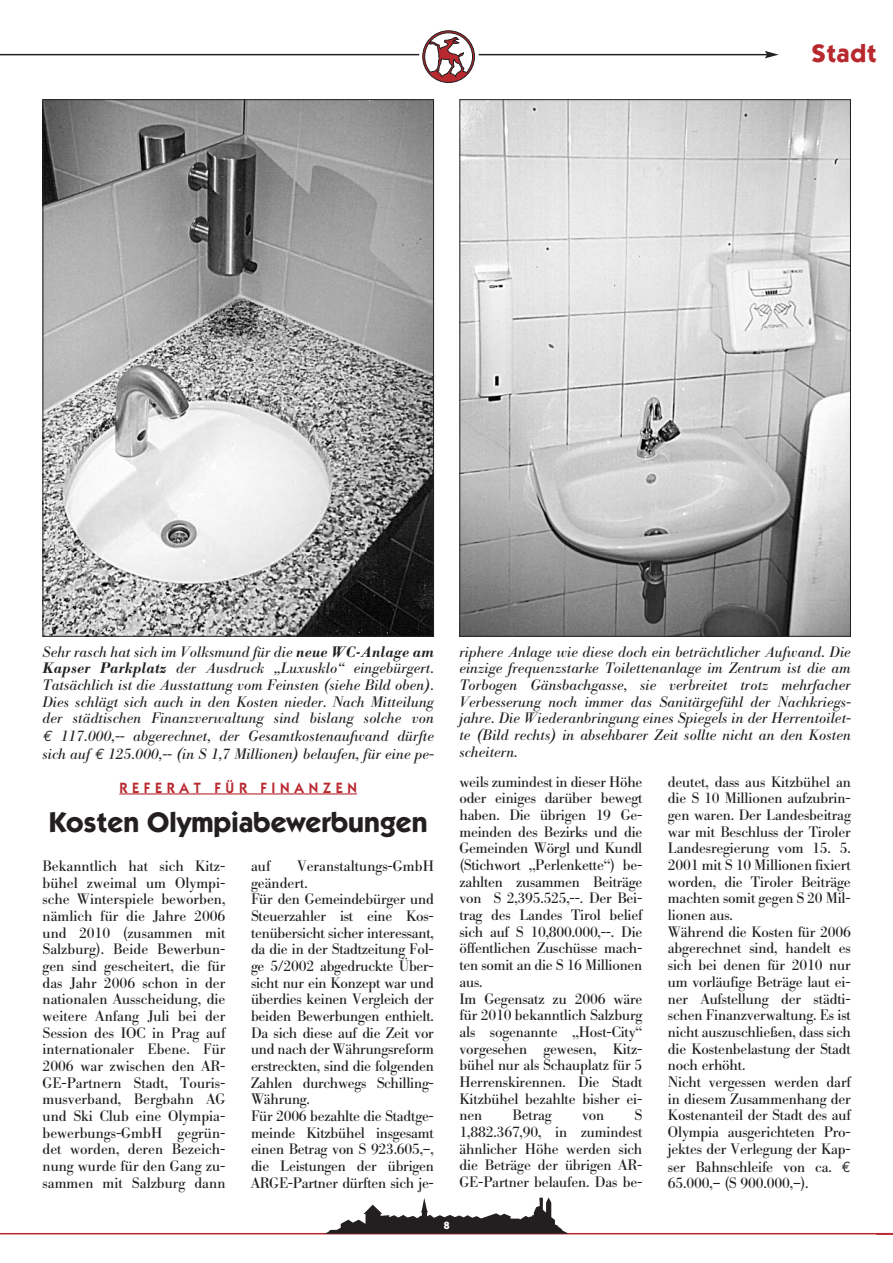
<style>
.page{position:relative;width:893px;height:1263px;background:#fff}
.page>*{position:absolute;margin:0;border:0;box-sizing:border-box;transform-origin:0 0}
.t1{font:700 28.5px "Itc Kabel";color:#231f20}
.t2{font:700 25.5px "Itc Kabel";letter-spacing:.03em;color:#b8292f}
.t3{font:15px/16.6px "B Bodoni";letter-spacing:-.01em;color:#231f20}
.t4{font:italic 15px/16.6px "B Bodoni";letter-spacing:.01em;color:#231f20;text-align:justify}
.t5{font:600 15px "Itc Kabel";letter-spacing:.335em;color:#b8292f;scale:.95 1}
.t6{font:700 10.5px "Itc Kabel";color:#fff}
.s1{font-weight:500}
.s2{font-family:"Euro Mono"}
</style>
<div class="page">
<hr style="left:0;top:1233px;width:892px;height:1px;background:#b8292f">
<svg style="left:324px;top:1198px;width:244px;height:36px"></svg>
<hr style="left:0;top:54px;width:767px;height:1px;background:#231f20">
<svg style="left:764px;top:51px;width:14px;height:7px"></svg>
<div style="left:419px;top:27px;width:60px;height:60px;background:#fff;border-radius:50%"></div>
<svg style="left:422px;top:31px;width:52px;height:52px"></svg>
<img style="left:45px;top:101px;width:387px;height:534px">
<img style="left:461px;top:101px;width:387px;height:534px">
<hr style="left:119px;top:793px;width:238px;height:2px;background:#b8292f">
<h2 class="t2" style="left:811px;top:44px;width:67px">Stadt</h2>
<p class="t4" style="left:43px;top:644px;width:393px;line-height:17.1px">Sehr rasch hat sich im Volksmund für die <span class="s1">neue WC-Anlage am Kapser Parkplatz</span> der Ausdruck „Luxusklo“ eingebürgert.<br>Tatsächlich ist die Ausstattung vom Feinsten (siehe Bild oben).<br>Dies schlägt sich auch in den Kosten nieder. Nach Mitteilung der städtischen Finanzverwaltung sind bislang solche von <span class="s2">€</span> 117.000,-- abgerechnet, der Gesamtkostenaufwand dürfte sich auf <span class="s2">€</span> 125.000,-- (in S 1,7 Millionen) belaufen, für eine pe-</p>
<p class="t5" style="left:119px;top:782px;width:252px">REFERAT FÜR FINANZEN</p>
<h1 class="t1" style="left:49px;top:811px;width:380px">Kosten Olympiabewerbungen</h1>
<p class="t3" style="left:251px;top:859px;width:184px;text-indent:46px">Veranstaltungs-GmbH geändert.<br>Für den Gemeindebürger und<br>Steuerzahler ist eine Kos&shy;tenübersicht sicher interessant, da die in der Stadtzeitung Fol&shy;ge 5/2002 abgedruckte Über&shy;sicht nur ein Konzept war und überdies keinen Vergleich der beiden Bewerbungen enthielt.<br>Da sich diese auf die Zeit vor und nach der Währungsreform erstreckten, sind die folgenden<br>Zahlen durchwegs Schilling-<br>Währung.<br>Für 2006 bezahlte die Stadtge&shy;meinde Kitzbühel insgesamt einen Betrag von S 923.605,–, die Leistungen der übrigen<br>ARGE-Partner dürften sich je-</p>
<p class="t3" style="left:43px;top:859px;width:184px;text-align:justify">Bekanntlich hat sich Kitz&shy;bühel zweimal um Olympi&shy;sche Winterspiele beworben, nämlich für die Jahre 2006 und 2010 (zusammen mit Salzburg). Beide Bewerbun&shy;gen sind gescheitert, die für das Jahr 2006 schon in der nationalen Ausscheidung, die weitere Anfang Juli bei der Session des IOC in Prag auf internationaler Ebene. Für 2006 war zwischen den AR-GE-Partnern Stadt, Touris&shy;musverband, Bergbahn AG und Ski Club eine Olympia&shy;bewerbungs-GmbH gegrün&shy;det worden, deren Bezeich&shy;nung wurde für den Gang zu&shy;sammen mit Salzburg dann</p>
<p class="t3" style="left:251px;top:859px;width:21px">auf</p>
<p class="t4" style="left:459px;top:645px;width:393px">riphere Anlage wie diese doch ein beträchtlicher Aufwand. Die einzige frequenzstarke Toilettenanlage im Zentrum ist die am Torbogen Gänsbachgasse, sie verbreitet trotz mehrfacher Verbesserung noch immer das Sanitärgefühl der Nachkriegs&shy;jahre. Die Wiederanbringung eines Spiegels in der Herrentoilet&shy;te (Bild rechts) in absehbarer Zeit sollte nicht an den Kosten scheitern.</p>
<p class="t3" style="left:459px;top:775px;width:184px">weils zumindest in dieser Höhe oder einiges darüber bewegt haben. Die übrigen 19 Ge&shy;meinden des Bezirks und die<br>Gemeinden Wörgl und Kundl (Stichwort „Perlenkette“) be&shy;zahlten zusammen Beiträge von S 2,395.525,--. Der Bei&shy;trag des Landes Tirol belief sich auf S 10,800.000,--. Die öffentlichen Zuschüsse mach&shy;ten somit an die S 16 Millionen aus.<br>Im Gegensatz zu 2006 wäre für 2010 bekanntlich Salzburg als sogenannte „Host-City“ vorgesehen gewesen, Kitz&shy;bühel nur als Schauplatz für 5<br>Herrenskirennen. Die Stadt<br>Kitzbühel bezahlte bisher ei&shy;nen</p>
<p class="t3" style="left:459px;top:1109px;width:184px;text-align:justify;text-indent:175px">S 1,882.367,90, in zumindest ähnlicher Höhe werden sich die Beträge der übrigen AR-GE-Partner belaufen. Das be-</p>
<p class="t3" style="left:512px;top:1109px;width:41px">Betrag</p>
<p class="t3" style="left:582px;top:1109px;width:24px">von</p>
<p class="t3" style="left:668px;top:775px;width:184px">deutet, dass aus Kitzbühel an die S 10 Millionen aufzubrin&shy;gen waren. Der Landesbeitrag war mit Beschluss der Tiroler<br>Landesregierung vom 15. 5.<br>2001 mit S 10 Millionen fixiert worden, die Tiroler Beiträge machten somit gegen S 20 Mil&shy;lionen aus.<br>Während die Kosten für 2006 abgerechnet sind, handelt es sich bei denen für 2010 nur um vorläufige Beträge laut ei&shy;ner Aufstellung der städti&shy;schen Finanzverwaltung. Es ist nicht auszuschließen, dass sich die Kostenbelastung der Stadt noch erhöht.<br>Nicht vergessen werden darf in diesem Zusammenhang der<br>Kostenanteil der Stadt des auf<br>Olympia ausgerichteten Pro&shy;jektes der Verlegung der Kap&shy;ser Bahnschleife von ca. <span class="s2">€<br></span>65.000,– (S 900.000,–).</p>
<p class="t6" style="left:444px;top:1221px;width:7px">8</p>
</div>
